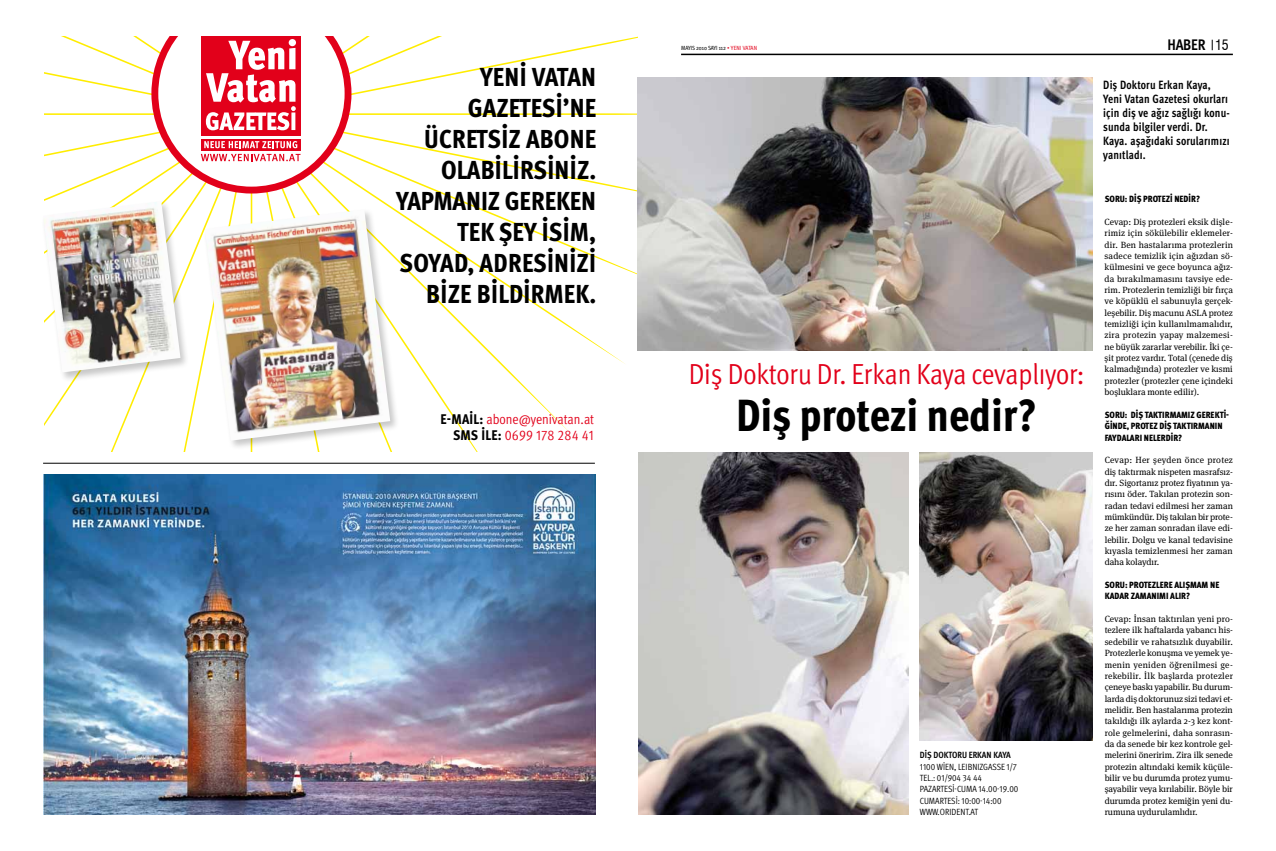
<style>
.page{position:relative;width:1276px;height:851px;background:#fff}
.page>*{position:absolute;margin:0;border:0;box-sizing:border-box;transform-origin:0 0}
.t1{font:800 45px "Meta Cond Pro";letter-spacing:-.005em;color:#000}
.t2{font:29px "Meta Cond Pro";letter-spacing:-.005em;color:#e2001a}
.t3{font:800 26px/31px "Meta Cond Pro";letter-spacing:.01em;color:#000}
.t4{font:700 15.3px "Meta Cond Pro";letter-spacing:-.015em;color:#000}
.t5{font:14px/16px "Meta Cond Pro";color:#e2001a;text-align:right}
.t6{font:700 12px/14px "Meta Cond Pro";letter-spacing:.01em;color:#000;scale:.95 1}
.t7{font:9px/11.3px "Meta Serif Pro";letter-spacing:-.005em;color:#000;text-align:justify}
.t8{font:900 9px/11.3px "Meta Cond Pro";letter-spacing:.005em;color:#000}
.t9{font:9px/11.3px "Meta Cond Pro";letter-spacing:-.005em;color:#000}
.t10{font:700 9px "Meta Cond Pro";letter-spacing:.03em;color:#000}
.t11{font:6px "Meta Cond Pro";letter-spacing:-.01em;color:#000}
.s1{font-weight:800;color:#000}
.s2{color:#e2001a}
.s3{font-family:"Swiss 721 BT";font-weight:400;font-stretch:condensed;font-size:14px}
</style>
<div class="page">
<hr style="left:681px;top:54px;width:552px;height:1px;background:#000">
<svg style="left:44px;top:36px;width:658px;height:416px"></svg>
<div style="left:40px;top:199px;width:149px;height:183px;background:#000;opacity:.22"></div>
<img style="left:43px;top:201px;width:137px;height:171px">
<img style="left:638px;top:77px;width:454px;height:273px">
<img style="left:638px;top:452px;width:270px;height:362px">
<img style="left:919px;top:452px;width:173px;height:288px">
<div style="left:638px;top:6px;width:66px;height:34px;background:#fff"></div>
<img style="left:44px;top:474px;width:552px;height:340px">
<hr style="left:43px;top:463px;width:552px;height:1px;background:#000">
<div style="left:202px;top:207px;width:197px;height:243px;background:#000;opacity:.22"></div>
<img style="left:205px;top:209px;width:185px;height:231px">
<h3 class="t3" style="left:468px;top:62px;width:130px;text-align:center">YENİ VATAN<br>GAZETESİ’NE</h3>
<h3 class="t3" style="left:424px;top:124px;width:41px">ÜCRETS</h3>
<h3 class="t3" style="left:501px;top:124px;width:40px">İZ ABONE</h3>
<h3 class="t3" style="left:441px;top:155px;width:14px">OLAB</h3>
<h3 class="t3" style="left:396px;top:155px;width:202px;text-indent:99px">İLİRSİNİZ.<br>YAPMAN IZ GERE</h3>
<h3 class="t3" style="left:457px;top:186px;width:141px;text-indent:99px">KEN<br>TEK ŞEY İSİM,</h3>
<h3 class="t3" style="left:399px;top:248px;width:15px">SOYAD</h3>
<h3 class="t3" style="left:467px;top:248px;width:27px">, ADRES</h3>
<h3 class="t3" style="left:426px;top:248px;width:171px;text-align:right">İNİZİ<br>BİZE BİLDİRMEK.</h3>
<h3 class="t5" style="left:440px;top:411px;width:155px"><span class="s1">E-MAIL:</span> ABONE@YENIVATAN.AT<br><span class="s1">SMS İLE:</span> 0699 178 284 41</h3>
<p class="t11" style="left:681px;top:44px;width:77px">MAYI S 2010 SAYI 112 <span class="s2">• YENI VATAN</span></p>
<h3 class="t4" style="left:1167px;top:35px;width:63px">HABER <span class="s3">15</span></h3>
<h2 class="t2" style="left:689px;top:355px;width:397px">DIŞ DOKTORU DR. ERKAN KAYA CEVAPLIYOR:</h2>
<h1 class="t1" style="left:736px;top:386px;width:302px">DIŞ PROTEZI NEDIR?</h1>
<p class="t10" style="left:920px;top:749px;width:92px">Diş Doktoru Erkan Kaya</p>
<p class="t9" style="left:919px;top:760px;width:100px">1100 WIEN, LEIBNIZGASSE 1/7<br>TEL.: 01/904 34 44<br>PAZARTESİ-CUMA 14.00-19.00<br>CUMARTESI: 10:00-14:00<br>WWW</p>
<p class="t9" style="left:937px;top:806px;width:41px">.ORIDENT.AT</p>
<h3 class="t6" style="left:1103px;top:78px;width:135px">Diş Doktoru Erkan Kaya,<br>Yeni Vatan Gazetesi okurları için diş ve ağız sağlığı konu&shy;sunda bilgiler verdi. Dr.<br>Kaya. aşağıdaki sorularımızı yanıtladı.</h3>
<p class="t8" style="left:1104px;top:194px;width:97px">SORU: DIŞ PROTEZI NEDIR?</p>
<p class="t7" style="left:1104px;top:216px;width:130px">Cevap: Diş protezleri eksik dişle&shy;rimiz için sökülebilir eklemeler&shy;dir. Ben hastalarıma protezlerin sadece temizlik için ağızdan sö&shy;külmesini ve gece boyunca ağız&shy;da bırakılmamasını tavsiye ede&shy;rim. Protezlerin temizliği bir fırça ve köpüklü el sabunuyla gerçek&shy;leşebilir. Diş macunu ASLA protez temizliği için kullanılmamalıdır, zira protezin yapay malzemesi&shy;ne büyük zararlar verebilir. İki çe&shy;şit protez vardır. Total (çenede diş kalmadığında) protezler ve kısmi protezler (protezler çene içindeki boşluklara monte edilir).</p>
<p class="t8" style="left:1104px;top:409px;width:126px">SORU: DIŞ TAKTIRMAMIZ GEREKTI-<br>ĞINDE, PROTEZ DIŞ TAKTIRMANIN<br>FAYDALARI NELERDIR?</p>
<p class="t7" style="left:1104px;top:454px;width:130px">Cevap: Her şeyden önce protez diş taktırmak nispeten masrafsız&shy;dır. Sigortanız protez fiyatının ya&shy;rısını öder. Takılan protezin son&shy;radan tedavi edilmesi her zaman mümkündür. Diş takılan bir prote&shy;ze her zaman sonradan ilave edi&shy;lebilir. Dolgu ve kanal tedavisine kıyasla temizlenmesi her zaman daha kolaydır.</p>
<p class="t8" style="left:1104px;top:579px;width:115px">SORU: PROTEZLERE ALIŞMAM NE<br>KADAR ZAMANIMI ALIR?</p>
<p class="t7" style="left:1104px;top:612px;width:130px">Cevap: İnsan taktırılan yeni pro&shy;tezlere ilk haftalarda yabancı his&shy;sedebilir ve rahatsızlık duyabilir.<br>Protezlerle konuşma ve yemek ye&shy;menin yeniden öğrenilmesi ge&shy;rekebilir. İlk başlarda protezler çeneye baskı yapabilir. Bu durum&shy;larda diş doktorunuz sizi tedavi et&shy;melidir. Ben hastalarıma protezin takıldığı ilk aylarda 2-3 kez kont&shy;role gelmelerini, daha sonrasın&shy;da da senede bir kez kontrole gel&shy;melerini öneririm. Zira ilk senede protezin altındaki kemik küçüle&shy;bilir ve bu durumda protez yumu&shy;şayabilir veya kırılabilir. Böyle bir durumda protez kemiğin yeni du&shy;rumuna uydurulamlıdır.</p>
</div>
